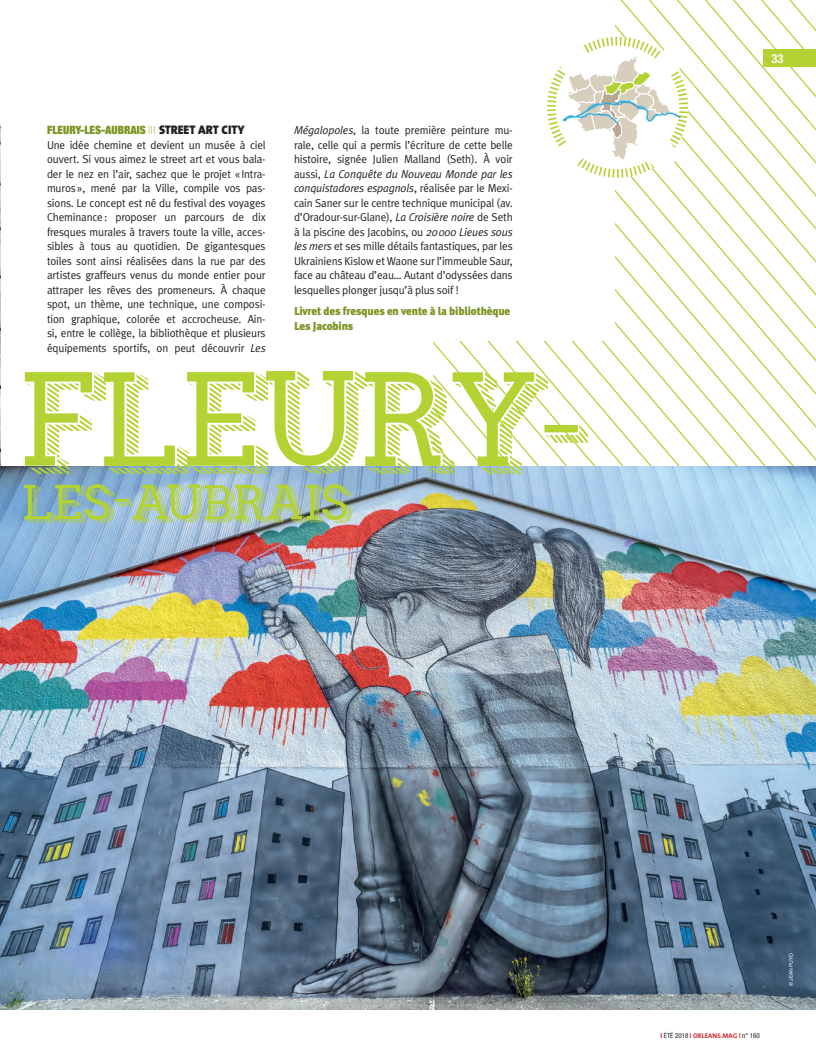
<style>
.page{position:relative;width:816px;height:1064px;background:#fff}
.page>*{position:absolute;margin:0;border:0;box-sizing:border-box;transform-origin:0 0}
.t1{font:700 condensed 12.5px "Helvetica Neue";color:#fff}
.t2{font:11.5px/14.5px "Meta Plus Normal";letter-spacing:-.015em;color:#231f20;text-align:justify}
.t3{font:900 11.5px/14.5px "Meta Plus";letter-spacing:-.015em;color:#7a9522}
.t4{font:900 expanded 11.5px "Helvetica Neue";color:#7a9522}
.t5{font:condensed 6.88px "Helvetica Neue";color:#231f20}
.t6{font:5px "Helvetica Neue";color:#fff}
.s1{font-weight:100;font-stretch:normal;font-size:11.25px;color:#99a419}
.s2{font-family:"The Sans B9";font-stretch:normal;font-size:12.5px;color:#231f20}
.s3{font-style:italic}
.s4{font-weight:700;color:#d1232a}
.s5{font-family:"The Sans B7";font-weight:700;font-stretch:normal;color:#d1232a}
</style>
<div class="page">
<svg style="left:433px;top:0;width:382px;height:466px"></svg>
<div style="left:421px;top:0;width:193px;height:340px;background:#fff"></div>
<img style="left:0;top:551px;width:1px;height:290px">
<img style="left:0;top:125px;width:1px;height:426px">
<img style="left:1px;top:466px;width:814px;height:543px">
<svg style="left:548px;top:425px;width:39px;height:18px"></svg>
<img style="left:24px;top:484px;width:328px;height:39px">
<svg style="left:25px;top:371px;width:523px;height:103px"></svg>
<svg style="left:547px;top:34px;width:143px;height:146px"></svg>
<div style="left:763px;top:49px;width:52px;height:17px;background:#b3d234"></div>
<p class="t4" style="left:47px;top:123px;width:199px">FLEURY-LES-AUBRAIS <span class="s1">III</span> <span class="s2">STREET ART CITY</span></p>
<p class="t2" style="left:47px;top:137px;width:220px">Une idée chemine et devient un musée à ciel ouvert. Si vous aimez le street art et vous bala&shy;der le nez en l’air, sachez que le projet «Intra&shy;muros», mené par la Ville, compile vos pas&shy;sions. Le concept est né du festival des voyages Cheminance: proposer un parcours de dix fresques murales à travers toute la ville, acces&shy;sibles à tous au quotidien. De gigantesques toiles sont ainsi réalisées dans la rue par des artistes graffeurs venus du monde entier pour attraper les rêves des promeneurs. À chaque spot, un thème, une technique, une composi&shy;tion graphique, colorée et accrocheuse. Ain&shy;si, entre le collège, la bibliothèque et plusieurs équipements sportifs, on peut découvrir <span class="s3">Les</span></p>
<p class="t2" style="left:294px;top:123px;width:220px"><span class="s3">Mégalopoles</span>, la toute première peinture mu&shy;rale, celle qui a permis l’écriture de cette belle histoire, signée Julien Malland (Seth). À voir aussi, <span class="s3">La Conquête du Nouveau Monde par les conquistadores espagnols</span>, réalisée par le Mexi&shy;cain Saner sur le centre technique municipal (av. d’Oradour-sur-Glane), <span class="s3">La Croisière noire</span> de Seth à la piscine des Jacobins, ou <span class="s3">20000 Lieues sous les mers</span> et ses mille détails fantastiques, par les Ukrainiens Kislow et Waone sur l’immeuble Saur, face au château d’eau… Autant d’odyssées dans lesquelles plonger jusqu’à plus soif !</p>
<p class="t3" style="left:294px;top:304px;width:218px">Livret des fresques en vente à la bibliothèque<br>Les Jacobins</p>
<p class="t1" style="left:771px;top:51px;width:13px">33</p>
<p class="t5" style="left:660px;top:1031px;width:101px"><span class="s4">I</span> été 2018 <span class="s4">|</span> <span class="s5">ORLEANS.MAG</span> <span class="s4">|</span> n° 160</p>
<p class="t6" style="left:788px;top:986px;width:35px;rotate:-90deg">© jean puyo</p>
</div>
